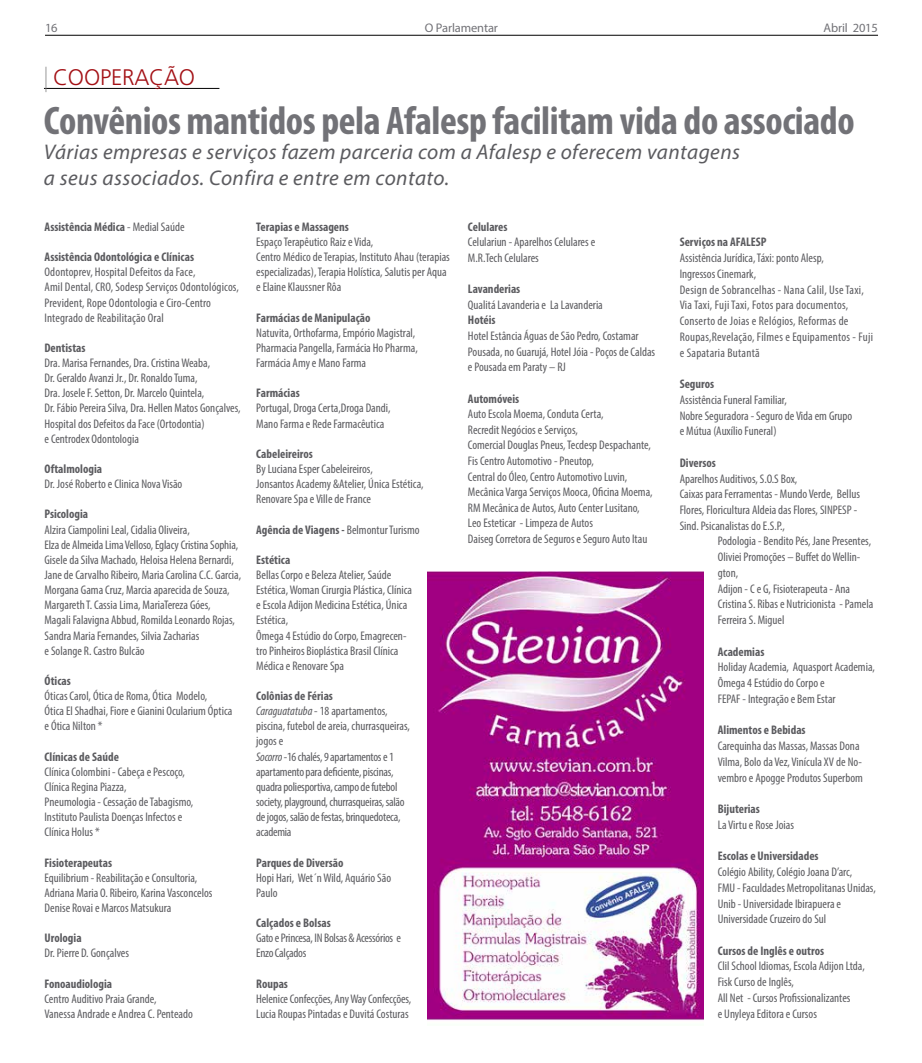
<style>
.page{position:relative;width:922px;height:1063px;background:#fff}
.page>*{position:absolute;margin:0;border:0;box-sizing:border-box;transform-origin:0 0}
.t1{font:700 condensed 40px "Myriad Pro";letter-spacing:-.01em;color:#727277}
.t2{font:300 22.5px "Frutiger";letter-spacing:-.01em;color:#a31015}
.t3{font:italic 21.25px/25.5px "Myriad Pro";letter-spacing:.02em;color:#5b5b5f}
.t4{font:condensed 12.5px/15.1px "Myriad Pro";color:#5b5b5f}
.t5{font:700 condensed 12.5px "Myriad Pro";color:#5b5b5f}
.t6{font:condensed 12.5px/15.1px "Myriad Pro";letter-spacing:-.02em;color:#5b5b5f}
.t7{font:condensed 12.5px/15.8px "Myriad Pro";letter-spacing:.02em;color:#5b5b5f}
.t8{font:12.5px "Myriad Pro";letter-spacing:-.01em;color:#727277}
.s1{font-family:"Existence";font-size:25px;color:#808080}
.s2{color:#fff}
.s3{font-weight:400}
.s4{font-weight:700}
.s5{font-style:italic}
</style>
<div class="page">
<hr style="left:45px;top:35px;width:832px;height:1px;background:#000">
<hr style="left:44px;top:88px;width:175px;height:1px;background:#000">
<img style="left:427px;top:572px;width:276px;height:449px">
<p class="t8" style="left:45px;top:20px;width:14px">16</p>
<p class="t8" style="left:425px;top:20px;width:75px">O Parlamentar</p>
<p class="t8" style="left:823px;top:20px;width:56px">Abril 2015</p>
<h2 class="t2" style="left:44px;top:65px;width:177px"><span class="s1">|</span> COOPERAÇÃO <span class="s2">.</span></h2>
<h1 class="t1" style="left:44px;top:96px;width:812px">Convênios mantidos pela Afalesp facilitam vida do associado</h1>
<h3 class="t3" style="left:44px;top:139px;width:697px">Várias empresas e serviços fazem parceria com a Afalesp e oferecem vantagens a seus associados. Confira e entre em contato.</h3>
<p class="t5" style="left:44px;top:219px;width:141px">Assistência Médica <span class="s3">- Medial Saúde</span></p>
<p class="t5" style="left:44px;top:249px;width:151px">Assistência Odontológica e Clínicas</p>
<p class="t4" style="left:44px;top:264px;width:196px">Odontoprev, Hospital Defeitos da Face,<br>Amil Dental, CRO, Sodesp Serviços Odontológicos, Prevident, Rope Odontologia e Ciro-Centro Integrado de Reabilitação Oral</p>
<p class="t5" style="left:44px;top:340px;width:43px">Dentistas</p>
<p class="t4" style="left:44px;top:355px;width:198px">Dra. Marisa Fernandes, Dra. Cristina Weaba,<br>Dr. Geraldo Avanzi Jr., Dr. Ronaldo Tuma,<br>Dra. Josele F. Setton, Dr. Marcelo Quintela,<br>Dr. Fábio Pereira Silva, Dra. Hellen Matos Gonçalves, Hospital dos Defeitos da Face (Ortodontia)<br>e Centrodex Odontologia</p>
<p class="t5" style="left:44px;top:461px;width:59px">Oftalmologia</p>
<p class="t4" style="left:44px;top:476px;width:139px">Dr. José Roberto e Clinica Nova Visão</p>
<p class="t5" style="left:44px;top:506px;width:45px">Psicologia</p>
<p class="t4" style="left:44px;top:522px;width:198px">Alzira Ciampolini Leal, Cidalia Oliveira,<br>Elza de Almeida Lima Velloso, Eglacy Cristina Sophia, Gisele da Silva Machado, Heloisa Helena Bernardi, Jane de Carvalho Ribeiro, Maria Carolina C.C. Garcia, Morgana Gama Cruz, Marcia aparecida de Souza, Margareth T. Cassia Lima, MariaTereza Góes,<br>Magali Falavigna Abbud, Romilda Leonardo Rojas, Sandra Maria Fernandes, Silvia Zacharias<br>e Solange R. Castro Bulcão</p>
<p class="t5" style="left:44px;top:673px;width:28px">Óticas</p>
<p class="t4" style="left:44px;top:688px;width:189px">Óticas Carol, Ótica de Roma, Ótica Modelo,<br>Ótica El Shadhai, Fiore e Gianini Ocularium Óptica e Ótica Nilton *</p>
<p class="t5" style="left:44px;top:749px;width:76px">Clínicas de Saúde</p>
<p class="t4" style="left:44px;top:764px;width:150px">Clínica Colombini - Cabeça e Pescoço,<br>Clínica Regina Piazza,<br>Pneumologia - Cessação de Tabagismo,<br>Instituto Paulista Doenças Infectos e<br>Clínica Holus *</p>
<p class="t5" style="left:44px;top:855px;width:69px">Fisioterapeutas</p>
<p class="t4" style="left:44px;top:870px;width:169px">Equilibrium - Reabilitação e Consultoria,<br>Adriana Maria O. Ribeiro, Karina Vasconcelos<br>Denise Rovai e Marcos Matsukura</p>
<p class="t5" style="left:44px;top:930px;width:39px">Urologia</p>
<p class="t4" style="left:44px;top:946px;width:86px">Dr. Pierre D. Gonçalves</p>
<p class="t5" style="left:44px;top:976px;width:69px">Fonoaudiologia</p>
<p class="t4" style="left:44px;top:991px;width:150px">Centro Auditivo Praia Grande,<br>Vanessa Andrade e Andrea C. Penteado</p>
<p class="t5" style="left:256px;top:219px;width:94px">Terapias e Massagens</p>
<p class="t4" style="left:256px;top:234px;width:195px">Espaço Terapêutico Raiz e Vida,<br>Centro Médico de Terapias, Instituto Ahau (terapias especializadas), Terapia Holística, Salutis per Aqua e Elaine Klaussner Rôa</p>
<p class="t5" style="left:256px;top:310px;width:116px">Farmácias de Manipulação</p>
<p class="t4" style="left:256px;top:325px;width:163px">Natuvita, Orthofarma, Empório Magistral,<br>Pharmacia Pangella, Farmácia Ho Pharma,<br>Farmácia Amy e Mano Farma</p>
<p class="t5" style="left:256px;top:385px;width:45px">Farmácias</p>
<p class="t4" style="left:256px;top:401px;width:136px">Portugal, Droga Certa,Droga Dandi,<br>Mano Farma e Rede Farmacêutica</p>
<p class="t5" style="left:256px;top:446px;width:58px">Cabeleireiros</p>
<p class="t4" style="left:256px;top:461px;width:169px">By Luciana Esper Cabeleireiros,<br>Jonsantos Academy &amp;Atelier, Única Estética,<br>Renovare Spa e Ville de France</p>
<p class="t5" style="left:256px;top:522px;width:165px">Agência de Viagens - <span class="s3">Belmontur Turismo</span></p>
<p class="t5" style="left:256px;top:552px;width:36px">Estética</p>
<p class="t4" style="left:256px;top:567px;width:157px">Bellas Corpo e Beleza Atelier, Saúde Estética, Woman Cirurgia Plástica, Clínica e Escola Adijon Medicina Estética, Única Estética,<br>Ômega 4 Estúdio do Corpo, Emagrecen&shy;tro Pinheiros Bioplástica Brasil Clínica Médica e Renovare Spa</p>
<p class="t6" style="left:256px;top:688px;width:155px"><span class="s4">Colônias de Férias<br></span><span class="s5">Caraguatatuba</span> - 18 apartamentos, piscina, futebol de areia, churrasqueiras, jogos e<br><span class="s5">Socorro</span> -16 chalés, 9 apartamentos e 1 apartamento para deficiente, piscinas, quadra poliesportiva, campo de futebol society, playground, churrasqueiras, salão de jogos, salão de festas, brinquedoteca, academia</p>
<p class="t5" style="left:256px;top:855px;width:89px">Parques de Diversão</p>
<p class="t4" style="left:256px;top:870px;width:136px">Hopi Hari, Wet´n Wild, Aquário São<br>Paulo</p>
<p class="t5" style="left:256px;top:915px;width:76px">Calçados e Bolsas</p>
<p class="t6" style="left:256px;top:930px;width:146px">Gato e Princesa, IN Bolsas &amp; Acessórios e<br>Enzo Calçados</p>
<p class="t5" style="left:256px;top:976px;width:33px">Roupas</p>
<p class="t4" style="left:256px;top:991px;width:156px">Helenice Confecções, Any Way Confecções,<br>Lucia Roupas Pintadas e Duvitá Costuras</p>
<p class="t5" style="left:468px;top:219px;width:41px">Celulares</p>
<p class="t4" style="left:468px;top:234px;width:129px;line-height:15.6px">Celulariun - Aparelhos Celulares e<br>M.R.Tech Celulares</p>
<p class="t5" style="left:468px;top:281px;width:54px">Lavanderias</p>
<p class="t4" style="left:468px;top:297px;width:136px">Qualitá Lavanderia e La Lavanderia</p>
<p class="t5" style="left:468px;top:313px;width:29px">Hotéis</p>
<p class="t4" style="left:468px;top:328px;width:189px;line-height:15.6px">Hotel Estância Águas de São Pedro, Costamar<br>Pousada, no Guarujá, Hotel Jóia - Poços de Caldas e Pousada em Paraty – RJ</p>
<p class="t5" style="left:468px;top:391px;width:53px">Automóveis</p>
<p class="t4" style="left:468px;top:406px;width:186px;line-height:15.6px">Auto Escola Moema, Conduta Certa,<br>Recredit Negócios e Serviços,<br>Comercial Douglas Pneus, Tecdesp Despachante, Fis Centro Automotivo - Pneutop,<br>Central do Óleo, Centro Automotivo Luvin, Mecânica Varga Serviços Mooca, Oficina Moema, RM Mecânica de Autos, Auto Center Lusitano, Leo Esteticar - Limpeza de Autos<br>Daiseg Corretora de Seguros e Seguro Auto Itau</p>
<p class="t5" style="left:679px;top:234px;width:88px">Serviços na AFALESP</p>
<p class="t7" style="left:679px;top:250px;width:195px">Assistência Jurídica, Táxi: ponto Alesp,<br>Ingressos Cinemark,<br>Design de Sobrancelhas - Nana Calil, Use Taxi, Via Taxi, Fuji Taxi, Fotos para documentos, Conserto de Joias e Relógios, Reformas de Roupas,Revelação, Filmes e Equipamentos - Fuji e Sapataria Butantã</p>
<p class="t5" style="left:679px;top:376px;width:36px">Seguros</p>
<p class="t4" style="left:679px;top:392px;width:174px;line-height:15.8px">Assistência Funeral Familiar,<br>Nobre Seguradora - Seguro de Vida em Grupo e Mútua (Auxílio Funeral)</p>
<p class="t5" style="left:679px;top:455px;width:38px">Diversos</p>
<p class="t4" style="left:679px;top:470px;width:182px;line-height:15.8px">Aparelhos Auditivos, S.O.S Box,<br>Caixas para Ferramentas - Mundo Verde, Bellus Flores, Floricultura Aldeia das Flores, SINPESP - Sind. Psicanalistas do E.S.P.,</p>
<p class="t4" style="left:717px;top:533px;width:157px;line-height:15.8px">Podologia - Bendito Pés, Jane Presentes,<br>Oliviei Promoções – Buffet do Wellin&shy;gton,<br>Adijon - C e G, Fisioterapeuta - Ana<br>Cristina S. Ribas e Nutricionista - Pamela<br>Ferreira S. Miguel</p>
<p class="t5" style="left:717px;top:644px;width:48px">Academias</p>
<p class="t4" style="left:717px;top:659px;width:159px;line-height:15.8px">Holiday Academia, Aquasport Academia,<br>Ômega 4 Estúdio do Corpo e<br>FEPAF - Integração e Bem Estar</p>
<p class="t5" style="left:717px;top:722px;width:89px">Alimentos e Bebidas</p>
<p class="t4" style="left:717px;top:738px;width:147px;line-height:15.8px">Carequinha das Massas, Massas Dona<br>Vilma, Bolo da Vez, Vinícula XV de No&shy;vembro e Apogge Produtos Superbom</p>
<p class="t5" style="left:717px;top:801px;width:44px">Bijuterias</p>
<p class="t4" style="left:717px;top:817px;width:78px">La Virtu e Rose Joias</p>
<p class="t5" style="left:717px;top:848px;width:102px">Escolas e Universidades</p>
<p class="t4" style="left:717px;top:864px;width:159px;line-height:15.8px">Colégio Ability, Colégio Joana D’arc,<br>FMU - Faculdades Metropolitanas Unidas, Unib - Universidade Ibirapuera e Universidade Cruzeiro do Sul</p>
<p class="t5" style="left:717px;top:943px;width:108px">Cursos de Inglês e outros</p>
<p class="t4" style="left:717px;top:958px;width:148px;line-height:15.8px">Clil School Idiomas, Escola Adijon Ltda,<br>Fisk Curso de Inglês,<br>All Net - Cursos Profissionalizantes<br>e Unyleya Editora e Cursos</p>
</div>
